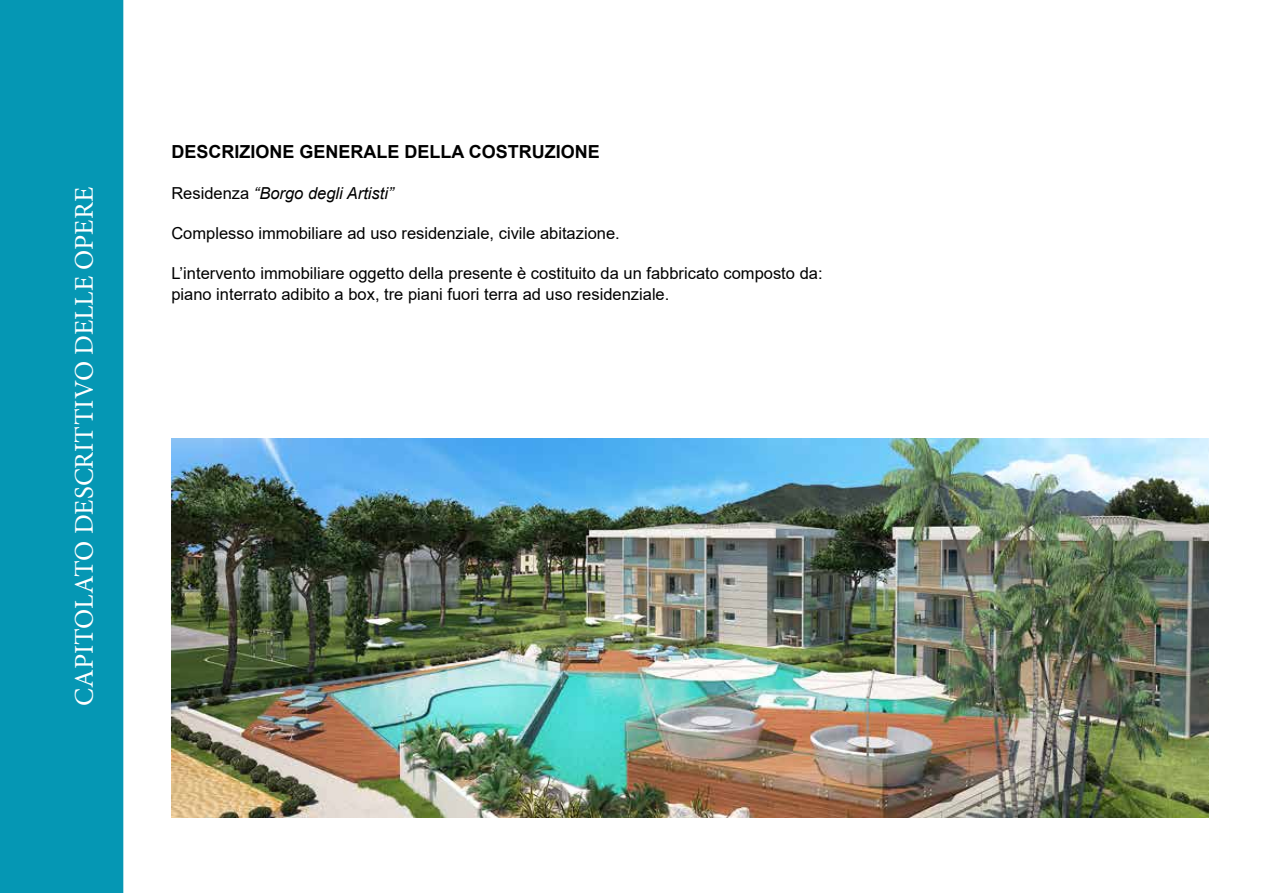
<style>
.page{position:relative;width:1263px;height:893px;background:#fff}
.page>*{position:absolute;margin:0;border:0;box-sizing:border-box;transform-origin:0 0}
.t1{font:27px "Minion Pro";color:#fff}
.t2{font:700 18px "Arial";color:#000}
.t3{font:16.5px/21.6px "Arial";color:#000}
.t4{font:italic 16.5px "Arial";color:#000}
.s1{font-style:normal}
</style>
<div class="page">
<div style="left:0;top:0;width:123px;height:893px;background:#0597b4"></div>
<img style="left:171px;top:439px;width:1038px;height:379px">
<h1 class="t1" style="left:66px;top:706px;width:520px;rotate:-90deg">CAPITOLATO DESCRITTIVO DELLE OPERE</h1>
<p class="t2" style="left:171px;top:139px;width:430px">DESCRIZIONE GENERALE DELLA COSTRUZIONE</p>
<p class="t4" style="left:171px;top:183px;width:224px"><span class="s1">Residenza</span> “Borgo degli Artisti”</p>
<p class="t3" style="left:171px;top:222px;width:450px">Complesso immobiliare ad uso residenziale, civile abitazione.</p>
<p class="t3" style="left:171px;top:262px;width:653px">L’intervento immobiliare oggetto della presente è costituito da un fabbricato composto da: piano interrato adibito a box, tre piani fuori terra ad uso residenziale.</p>
</div>
